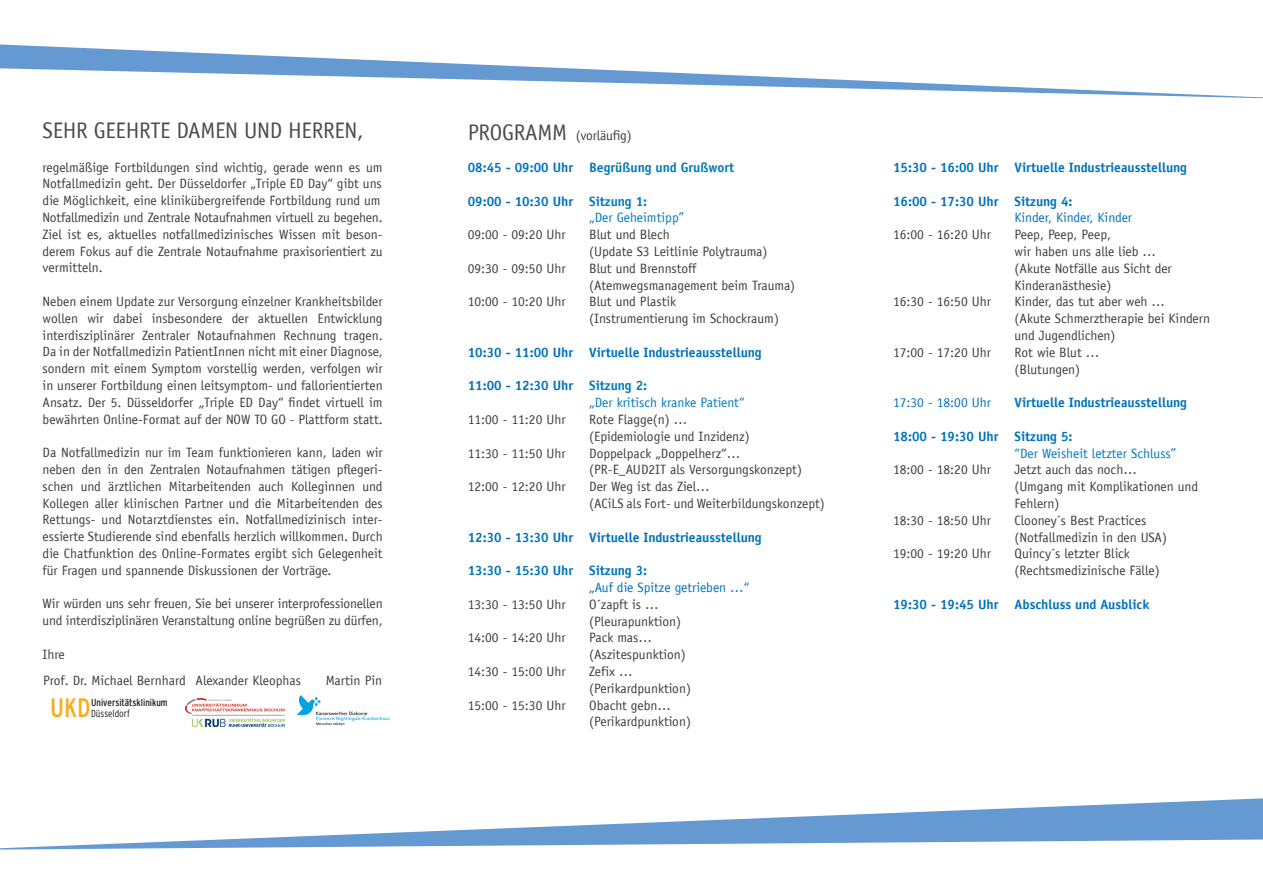
<style>
.page{position:relative;width:1263px;height:893px;background:#fff}
.page>*{position:absolute;margin:0;border:0;box-sizing:border-box;transform-origin:0 0}
.t1{font:condensed 26.7px "Interstate";color:#faab1a}
.t2{font:22.5px "Officina Sans";letter-spacing:-.015em;color:#4b4c4d}
.t3{font:13.5px/16.8px "Officina Sans";color:#3e3e3f}
.t4{font:700 13.5px "Officina Sans";color:#0072bc}
.t5{font:13.5px/16.8px "Officina Sans";color:#007ac0}
.t6{font:13.5px "Officina Sans";color:#0072bc}
.t7{font:700 13.5px "Officina Sans";color:#007ac0}
.t8{font:condensed 10.2px "Interstate";color:#231f20}
.t9{font:300 condensed 10.2px "Interstate";color:#231f20}
.s1{font-size:22.5px;color:#4b4c4d}
.s2{color:#0072bc}
.s3{font-weight:700;color:#0072bc}
.s4{font-weight:700}
</style>
<div class="page">
<svg style="left:0;top:798px;width:1263px;height:52px"></svg>
<svg style="left:0;top:44px;width:1263px;height:54px"></svg>
<img style="left:186px;top:698px;width:98px;height:28px">
<img style="left:296px;top:696px;width:94px;height:29px">
<h2 class="t2" style="left:43px;top:117px;width:323px">SEHR GEEHRTE DAMEN UND HERREN,</h2>
<p class="t3" style="left:43px;top:159px;width:342px">regelmäßige Fortbildungen sind wichtig, gerade wenn es um Notfallmedizin geht. Der Düsseldorfer „Triple ED Day“ gibt uns die Möglichkeit, eine klinikübergreifende Fortbildung rund um Notfallmedizin und Zentrale Notaufnahmen virtuell zu begehen.<br>Ziel ist es, aktuelles notfallmedizinisches Wissen mit beson&shy;derem Fokus auf die Zentrale Notaufnahme praxisorientiert zu vermitteln.</p>
<p class="t3" style="left:43px;top:293px;width:342px;text-align:justify">Neben einem Update zur Versorgung einzelner Krankheitsbilder wollen wir dabei insbesondere der aktuellen Entwicklung interdisziplinärer Zentraler Notaufnahmen Rechnung tragen.<br>Da in der Notfallmedizin PatientInnen nicht mit einer Diagnose, sondern mit einem Symptom vorstellig werden, verfolgen wir in unserer Fortbildung einen leitsymptom- und fallorientierten Ansatz. Der 5. Düsseldorfer „Triple ED Day“ findet virtuell im bewährten Online-Format auf der NOW TO GO - Plattform statt.</p>
<p class="t3" style="left:43px;top:444px;width:342px;text-align:justify">Da Notfallmedizin nur im Team funktionieren kann, laden wir neben den in den Zentralen Notaufnahmen tätigen pflegeri&shy;schen und ärztlichen Mitarbeitenden auch Kolleginnen und Kollegen aller klinischen Partner und die Mitarbeitenden des Rettungs- und Notarztdienstes ein. Notfallmedizinisch inter&shy;essierte Studierende sind ebenfalls herzlich willkommen. Durch die Chatfunktion des Online-Formates ergibt sich Gelegenheit für Fragen und spannende Diskussionen der Vorträge.</p>
<p class="t3" style="left:43px;top:595px;width:342px">Wir würden uns sehr freuen, Sie bei unserer interprofessionellen und interdisziplinären Veranstaltung online begrüßen zu dürfen,</p>
<p class="t3" style="left:43px;top:646px;width:24px">Ihre</p>
<p class="t3" style="left:43px;top:672px;width:259px">Prof. Dr. Michael Bernhard Alexander Kleophas</p>
<p class="t3" style="left:326px;top:672px;width:58px">Martin Pin</p>
<h1 class="t1" style="left:50px;top:693px;width:42px">UKD</h1>
<p class="t8" style="left:91px;top:697px;width:78px">Universitätsklinikum</p>
<p class="t9" style="left:91px;top:708px;width:40px">Düsseldorf</p>
<p class="t3" style="left:468px;top:127px;width:165px"><span class="s1">PROGRAMM</span> (vorläufig)</p>
<p class="t7" style="left:468px;top:159px;width:268px"><span class="s2">08:45 - 09:00 Uhr</span> Begrüßung und Grußwort</p>
<p class="t5" style="left:589px;top:193px;width:97px;text-indent:-121px"><span class="s3">09:00 - 10:30 Uhr</span> <span class="s4">Sitzung 1:<br></span>„Der Geheimtipp”</p>
<p class="t3" style="left:468px;top:226px;width:99px">09:00 - 09:20 Uhr</p>
<p class="t3" style="left:589px;top:226px;width:180px">Blut und Blech<br>(Update S3 Leitlinie Polytrauma)</p>
<p class="t3" style="left:468px;top:260px;width:99px">09:30 - 09:50 Uhr</p>
<p class="t3" style="left:589px;top:260px;width:208px">Blut und Brennstoff (Atemwegsmanagement beim Trauma)</p>
<p class="t3" style="left:468px;top:293px;width:99px">10:00 - 10:20 Uhr</p>
<p class="t3" style="left:589px;top:293px;width:191px">Blut und Plastik<br>(Instrumentierung im Schockraum)</p>
<p class="t4" style="left:468px;top:344px;width:296px">10:30 - 11:00 Uhr Virtuelle Industrieausstellung</p>
<p class="t5" style="left:589px;top:377px;width:157px;text-indent:-121px"><span class="s3">11:00 - 12:30 Uhr</span> <span class="s4">Sitzung 2:<br></span>„Der kritisch kranke Patient“</p>
<p class="t3" style="left:468px;top:411px;width:99px">11:00 - 11:20 Uhr</p>
<p class="t3" style="left:589px;top:411px;width:162px">Rote Flagge(n) … (Epidemiologie und Inzidenz)</p>
<p class="t3" style="left:468px;top:445px;width:99px">11:30 - 11:50 Uhr</p>
<p class="t3" style="left:589px;top:445px;width:214px">Doppelpack „Doppelherz“… (PR-E_AUD2IT als Versorgungskonzept)</p>
<p class="t3" style="left:468px;top:478px;width:99px">12:00 - 12:20 Uhr</p>
<p class="t3" style="left:589px;top:478px;width:237px">Der Weg ist das Ziel…<br>(ACiLS als Fort- und Weiterbildungskonzept)</p>
<p class="t4" style="left:468px;top:528px;width:296px">12:30 - 13:30 Uhr Virtuelle Industrieausstellung</p>
<p class="t4" style="left:468px;top:562px;width:181px">13:30 - 15:30 Uhr Sitzung 3:</p>
<p class="t6" style="left:589px;top:579px;width:162px">„Auf die Spitze getrieben …“</p>
<p class="t3" style="left:468px;top:596px;width:99px">13:30 - 13:50 Uhr</p>
<p class="t3" style="left:589px;top:596px;width:94px">O´zapft is … (Pleurapunktion)</p>
<p class="t3" style="left:468px;top:629px;width:99px">14:00 - 14:20 Uhr</p>
<p class="t3" style="left:589px;top:629px;width:98px">Pack mas… (Aszitespunktion)</p>
<p class="t3" style="left:468px;top:663px;width:99px">14:30 - 15:00 Uhr</p>
<p class="t3" style="left:589px;top:663px;width:103px">Zefix … (Perikardpunktion)</p>
<p class="t3" style="left:468px;top:697px;width:99px">15:00 - 15:30 Uhr</p>
<p class="t3" style="left:589px;top:697px;width:103px">Obacht gebn… (Perikardpunktion)</p>
<p class="t4" style="left:893px;top:159px;width:296px">15:30 - 16:00 Uhr Virtuelle Industrieausstellung</p>
<p class="t4" style="left:893px;top:193px;width:181px">16:00 - 17:30 Uhr Sitzung 4:</p>
<p class="t6" style="left:1014px;top:210px;width:119px">Kinder, Kinder, Kinder</p>
<p class="t3" style="left:893px;top:226px;width:99px">16:00 - 16:20 Uhr</p>
<p class="t3" style="left:1014px;top:226px;width:159px">Peep, Peep, Peep,<br>wir haben uns alle lieb … (Akute Notfälle aus Sicht der<br>Kinderanästhesie)</p>
<p class="t3" style="left:893px;top:293px;width:99px">16:30 - 16:50 Uhr</p>
<p class="t3" style="left:1014px;top:293px;width:197px">Kinder, das tut aber weh …<br>(Akute Schmerztherapie bei Kindern und Jugendlichen)</p>
<p class="t3" style="left:893px;top:344px;width:99px">17:00 - 17:20 Uhr</p>
<p class="t3" style="left:1014px;top:344px;width:86px">Rot wie Blut … (Blutungen)</p>
<p class="t6" style="left:893px;top:395px;width:99px">17:30 - 18:00 Uhr</p>
<p class="t4" style="left:1014px;top:394px;width:174px">Virtuelle Industrieausstellung</p>
<p class="t4" style="left:893px;top:428px;width:181px">18:00 - 19:30 Uhr Sitzung 5:</p>
<p class="t5" style="left:1014px;top:445px;width:163px">“Der Weisheit letzter Schluss”</p>
<p class="t3" style="left:893px;top:461px;width:99px">18:00 - 18:20 Uhr</p>
<p class="t3" style="left:1014px;top:461px;width:185px">Jetzt auch das noch…<br>(Umgang mit Komplikationen und<br>Fehlern)</p>
<p class="t3" style="left:893px;top:512px;width:99px">18:30 - 18:50 Uhr</p>
<p class="t3" style="left:1014px;top:512px;width:154px">Clooney´s Best Practices (Notfallmedizin in den USA)</p>
<p class="t3" style="left:893px;top:545px;width:99px">19:00 - 19:20 Uhr</p>
<p class="t3" style="left:1014px;top:545px;width:147px">Quincy´s letzter Blick (Rechtsmedizinische Fälle)</p>
<p class="t4" style="left:893px;top:596px;width:258px">19:30 - 19:45 Uhr Abschluss und Ausblick</p>
</div>
